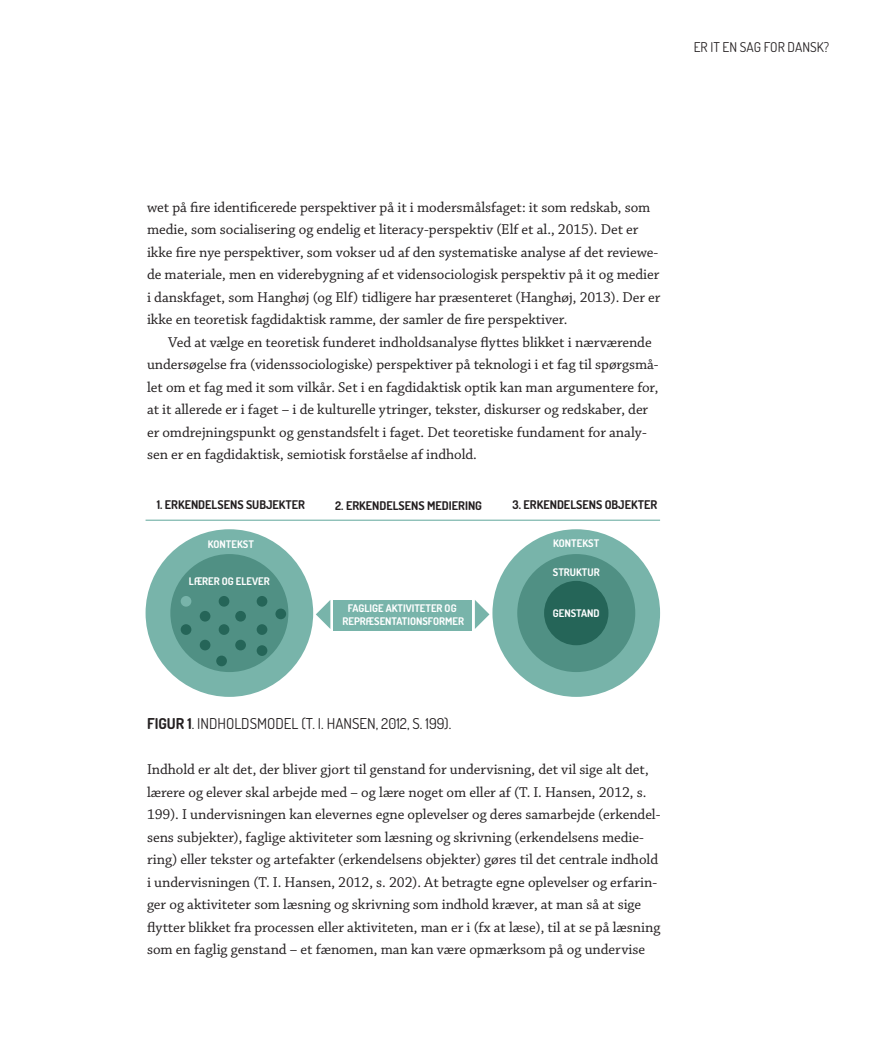
<style>
.page{position:relative;width:893px;height:1063px;background:#fff}
.page>*{position:absolute;margin:0;border:0;box-sizing:border-box;transform-origin:0 0}
.brødtekst{font:15px/22.5px "Chaparral Pro";letter-spacing:-.005em;color:#231f20}
.figurtekst{font:15px "Dosis";color:#231f20}
.t1{font:13.5px "Dosis";color:#231f20}
.t2{font:700 12px "Dosis";color:#231f20}
.t3{font:700 10.5px/12.6px "Dosis";color:#fff;text-align:center}
.s1{font-weight:700}
</style>
<div class="page">
<div style="left:492px;top:529px;width:168px;height:168px;background:#78b4aa;border-radius:50%"></div>
<div style="left:517px;top:554px;width:118px;height:118px;background:#509084;border-radius:50%"></div>
<div style="left:544px;top:581px;width:64px;height:64px;background:#256558;border-radius:50%"></div>
<div style="left:146px;top:529px;width:167px;height:168px;background:#78b4aa;border-radius:50%"></div>
<div style="left:170px;top:554px;width:118px;height:118px;background:#509084;border-radius:50%"></div>
<div style="left:181px;top:596px;width:10px;height:11px;background:#78b4aa;border-radius:50%"></div>
<div style="left:200px;top:611px;width:10px;height:11px;background:#256558;border-radius:50%"></div>
<div style="left:235px;top:640px;width:11px;height:10px;background:#256558;border-radius:50%"></div>
<div style="left:219px;top:596px;width:10px;height:11px;background:#256558;border-radius:50%"></div>
<div style="left:257px;top:645px;width:10px;height:11px;background:#256558;border-radius:50%"></div>
<div style="left:200px;top:640px;width:10px;height:10px;background:#256558;border-radius:50%"></div>
<div style="left:219px;top:624px;width:10px;height:11px;background:#256558;border-radius:50%"></div>
<div style="left:216px;top:656px;width:11px;height:10px;background:#256558;border-radius:50%"></div>
<div style="left:257px;top:596px;width:10px;height:11px;background:#256558;border-radius:50%"></div>
<div style="left:235px;top:611px;width:11px;height:11px;background:#256558;border-radius:50%"></div>
<div style="left:257px;top:624px;width:10px;height:11px;background:#256558;border-radius:50%"></div>
<div style="left:275px;top:609px;width:11px;height:10px;background:#256558;border-radius:50%"></div>
<div style="left:181px;top:624px;width:10px;height:11px;background:#256558;border-radius:50%"></div>
<div style="left:333px;top:600px;width:139px;height:31px;background:#78b4aa"></div>
<svg style="left:316px;top:600px;width:14px;height:29px"></svg>
<svg style="left:475px;top:600px;width:14px;height:29px"></svg>
<hr style="left:146px;top:520px;width:514px;height:1px;background:#78b4aa">
<p class="t1" style="left:694px;top:38px;width:54px">ERITEN SAG</p>
<p class="t1" style="left:764px;top:38px;width:8px">FOR</p>
<p class="t1" style="left:787px;top:38px;width:9px">DANSK</p>
<p class="t1" style="left:824px;top:38px;width:7px">?</p>
<p class="brødtekst" style="left:147px;top:196px;width:515px">wet på fire identificerede perspektiver på it i modersmålsfaget: it som redskab, som medie, som socialisering og endelig et literacy-perspektiv (Elf et al., 2015). Det er ikke fire nye perspektiver, som vokser ud af den systematiske analyse af det reviewe&shy;de materiale, men en viderebygning af et vidensociologisk perspektiv på it og medier i danskfaget, som Hanghøj (og Elf) tidligere har præsenteret (Hanghøj, 2013). Der er ikke en teoretisk fagdidaktisk ramme, der samler de fire perspektiver.</p>
<p class="brødtekst" style="left:147px;top:331px;width:513px;text-indent:21px">Ved at vælge en teoretisk funderet indholdsanalyse flyttes blikket i nærværende undersøgelse fra (videnssociologiske) perspektiver på teknologi i et fag til spørgsmå&shy;let om et fag med it som vilkår. Set i en fagdidaktisk optik kan man argumentere for, at it allerede er i faget – i de kulturelle ytringer, tekster, diskurser og redskaber, der er omdrejningspunkt og genstandsfelt i faget. Det teoretiske fundament for analy&shy;sen er en fagdidaktisk, semiotisk forståelse af indhold.</p>
<p class="t2" style="left:157px;top:497px;width:150px">1. ERKENDELSENS SUBJEKTER</p>
<p class="t2" style="left:335px;top:498px;width:148px">2. ERKENDELSENS MEDIERING</p>
<p class="t2" style="left:513px;top:497px;width:146px">3. ERKENDELSENS OBJEKTER</p>
<p class="t3" style="left:553px;top:537px;width:47px">KONTEKST</p>
<p class="t3" style="left:553px;top:565px;width:48px">STRUKTUR</p>
<p class="t3" style="left:553px;top:607px;width:48px">GENSTAND</p>
<p class="t3" style="left:208px;top:538px;width:47px">KONTEKST</p>
<p class="t3" style="left:189px;top:574px;width:82px">LÆRER OG ELEVER</p>
<p class="t3" style="left:343px;top:602px;width:123px">FAGLIGE AKTIVITETER OG<br>REPRÆSENTATIONSFORMER</p>
<p class="figurtekst" style="left:147px;top:714px;width:306px"><span class="s1">FIGUR 1</span>. INDHOLDSMODEL (T. I. HANSEN, 2012, S. 199).</p>
<p class="brødtekst" style="left:147px;top:759px;width:515px">Indhold er alt det, der bliver gjort til genstand for undervisning, det vil sige alt det, lærere og elever skal arbejde med – og lære noget om eller af (T. I. Hansen, 2012, s.<br>199). I undervisningen kan elevernes egne oplevelser og deres samarbejde (erkendel&shy;sens subjekter), faglige aktiviteter som læsning og skrivning (erkendelsens medie&shy;ring) eller tekster og artefakter (erkendelsens objekter) gøres til det centrale indhold i undervisningen (T. I. Hansen, 2012, s. 202). At betragte egne oplevelser og erfarin&shy;ger og aktiviteter som læsning og skrivning som indhold kræver, at man så at sige flytter blikket fra processen eller aktiviteten, man er i (fx at læse), til at se på læsning som en faglig genstand – et fænomen, man kan være opmærksom på og undervise</p>
</div>
